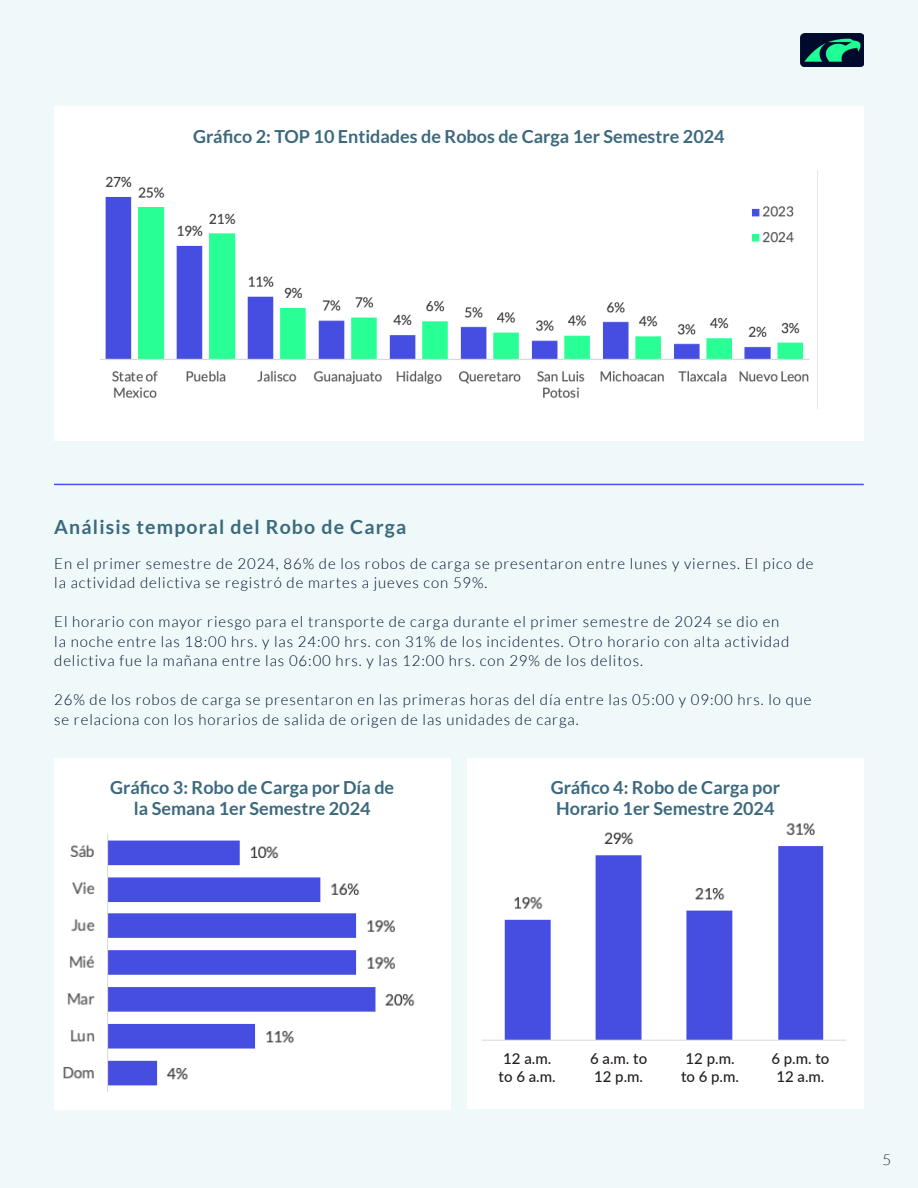
<style>
.page{position:relative;width:918px;height:1188px;background:#f0f9f9}
.page>*{position:absolute;margin:0;border:0;box-sizing:border-box;transform-origin:0 0}
.t1{font:700 19.5px "Lato";letter-spacing:.06em;color:#3b697d}
.t2{font:700 18px "Lato";color:#3b697d}
.t3{font:300 15px/19.5px "Lato";letter-spacing:.06em;color:#000a2d}
.t4{font:500 15px "Lato";color:#231f20}
.t5{font:300 15px "Lato";color:#231f20}
</style>
<div class="page">
<div style="left:467px;top:758px;width:397px;height:351px;background:#fff"></div>
<img style="left:482px;top:823px;width:364px;height:218px">
<div style="left:54px;top:758px;width:397px;height:351px;background:#fff"></div>
<img style="left:63px;top:833px;width:352px;height:260px">
<div style="left:54px;top:106px;width:810px;height:335px;background:#fff"></div>
<img style="left:100px;top:171px;width:718px;height:237px">
<hr style="left:54px;top:484px;width:810px;height:1px;background:#484fff">
<p class="t2" style="left:193px;top:126px;width:533px">Gráfico 2: TOP 10 Entidades de Robos de Carga 1er Semestre 2024</p>
<p class="t1" style="left:54px;top:516px;width:354px">Análisis temporal del Robo de Carga</p>
<p class="t3" style="left:54px;top:554px;width:761px">En el primer semestre de 2024, 86% de los robos de carga se presentaron entre lunes y viernes. El pico de la actividad delictiva se registró de martes a jueves con 59%.</p>
<p class="t3" style="left:54px;top:612px;width:737px">El horario con mayor riesgo para el transporte de carga durante el primer semestre de 2024 se dio en la noche entre las 18:00 hrs. y las 24:00 hrs. con 31% de los incidentes. Otro horario con alta actividad delictiva fue la mañana entre las 06:00 hrs. y las 12:00 hrs. con 29% de los delitos.</p>
<p class="t3" style="left:54px;top:690px;width:759px">26% de los robos de carga se presentaron en las primeras horas del día entre las 05:00 y 09:00 hrs. lo que se relaciona con los horarios de salida de origen de las unidades de carga.</p>
<p class="t2" style="left:110px;top:777px;width:285px">Gráfico 3: Robo de Carga por Día de</p>
<p class="t2" style="left:134px;top:798px;width:238px">la Semana 1er Semestre 2024</p>
<p class="t2" style="left:551px;top:777px;width:231px">Gráfico 4: Robo de Carga por</p>
<p class="t2" style="left:556px;top:798px;width:220px">Horario 1er Semestre 2024</p>
<p class="t4" style="left:503px;top:1048px;width:50px">12 a.m.</p>
<p class="t4" style="left:499px;top:1066px;width:59px">to 6 a.m.</p>
<p class="t4" style="left:590px;top:1048px;width:59px">6 a.m. to</p>
<p class="t4" style="left:594px;top:1066px;width:51px">12 p.m.</p>
<p class="t4" style="left:686px;top:1048px;width:51px">12 p.m.</p>
<p class="t4" style="left:681px;top:1066px;width:60px">to 6 p.m.</p>
<p class="t4" style="left:771px;top:1048px;width:60px">6 p.m. to</p>
<p class="t4" style="left:776px;top:1066px;width:50px">12 a.m.</p>
<p class="t5" style="left:882px;top:1152px;width:10px">5</p>
</div>
